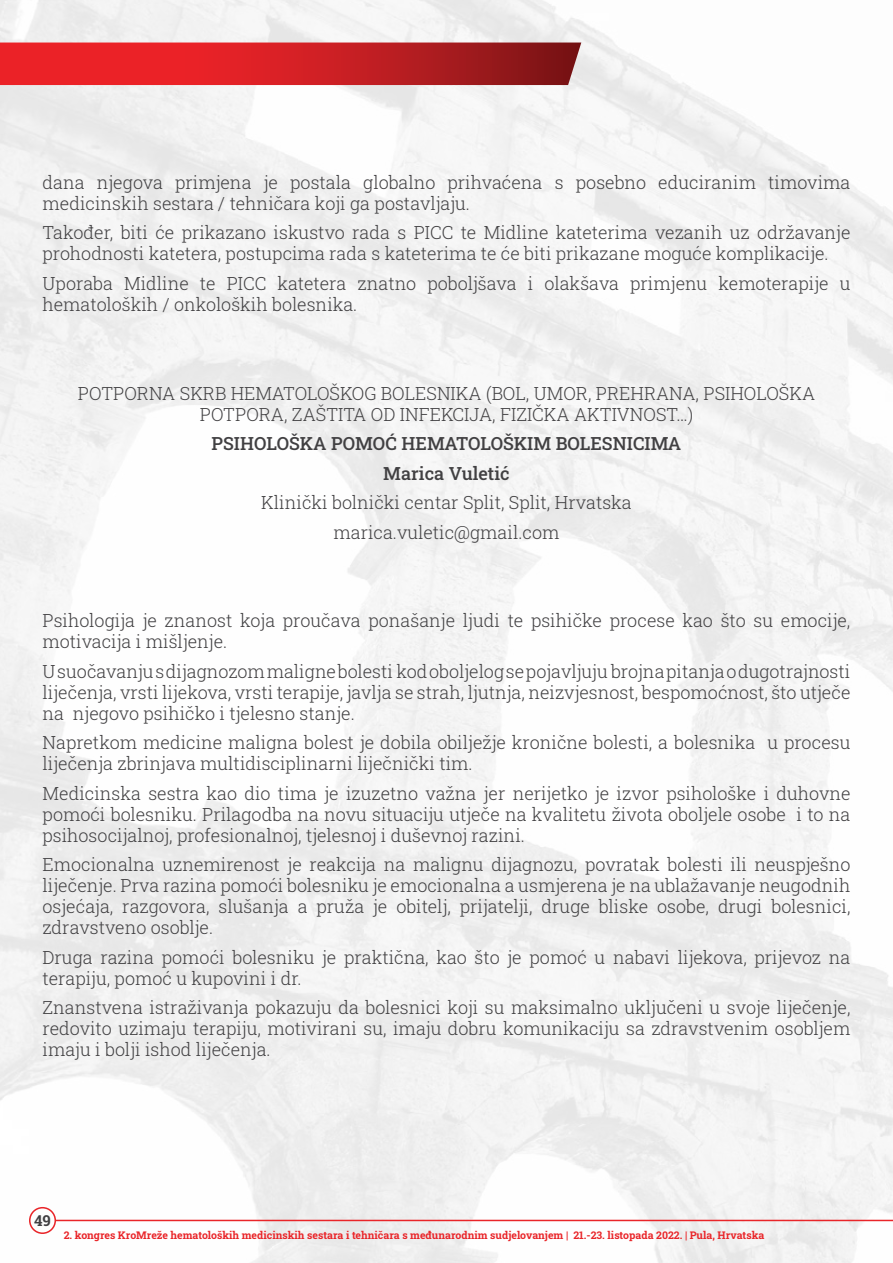
<style>
.page{position:relative;width:893px;height:1263px;background:#fff}
.page>*{position:absolute;margin:0;border:0;box-sizing:border-box;transform-origin:0 0}
.t1{font:300 18px/21px "Roboto Slab";color:#414042}
.t2{font:500 18px/29.5px "Roboto Slab";color:#414042;text-align:center}
.t3{font:700 15px "Roboto Slab";color:#414042}
.t4{font:700 10.5px "Roboto Slab";color:#e92529}
</style>
<div class="page">
<img style="left:0;top:0;width:893px;height:1263px">
<svg style="left:0;top:43px;width:581px;height:42px;background:#c92024"></svg>
<hr style="left:55px;top:1220px;width:838px;height:1px;background:#e92529">
<div style="left:29px;top:1207px;width:27px;height:27px;border:2px solid #e92529;border-radius:50%"></div>
<p class="t1" style="left:43px;top:171px;width:809px">dana njegova primjena je postala globalno prihvaćena s posebno educiranim timovima medicinskih sestara / tehničara koji ga postavljaju.</p>
<p class="t1" style="left:43px;top:222px;width:809px">Također, biti će prikazano iskustvo rada s PICC te Midline kateterima vezanih uz održavanje prohodnosti katetera, postupcima rada s kateterima te će biti prikazane moguće komplikacije.</p>
<p class="t1" style="left:43px;top:272px;width:809px">Uporaba Midline te PICC katetera znatno poboljšava i olakšava primjenu kemoterapije u hematoloških / onkoloških bolesnika.</p>
<p class="t1" style="left:78px;top:382px;width:739px;text-align:center">POTPORNA SKRB HEMATOLOŠKOG BOLESNIKA (BOL, UMOR, PREHRANA, PSIHOLOŠKA<br>POTPORA, ZAŠTITA OD INFEKCIJA, FIZIČKA AKTIVNOST…)</p>
<p class="t2" style="left:212px;top:428px;width:471px">PSIHOLOŠKA POMOĆ HEMATOLOŠKIM BOLESNICIMA<br>Marica Vuletić</p>
<p class="t1" style="left:261px;top:487px;width:372px;line-height:29.5px;text-align:center">Klinički bolnički centar Split, Split, Hrvatska marica.vuletic@gmail.com</p>
<p class="t1" style="left:43px;top:609px;width:809px">Psihologija je znanost koja proučava ponašanje ljudi te psihičke procese kao što su emocije, motivacija i mišljenje.</p>
<p class="t1" style="left:43px;top:660px;width:809px;text-align:justify">U suočavanju s dijagnozom maligne bolesti kod oboljelog se pojavljuju brojna pitanja o dugotrajnosti liječenja, vrsti lijekova, vrsti terapije, javlja se strah, ljutnja, neizvjesnost, bespomoćnost, što utječe na njegovo psihičko i tjelesno stanje.</p>
<p class="t1" style="left:43px;top:732px;width:809px">Napretkom medicine maligna bolest je dobila obilježje kronične bolesti, a bolesnika u procesu liječenja zbrinjava multidisciplinarni liječnički tim.</p>
<p class="t1" style="left:43px;top:782px;width:809px;text-align:justify">Medicinska sestra kao dio tima je izuzetno važna jer nerijetko je izvor psihološke i duhovne pomoći bolesniku. Prilagodba na novu situaciju utječe na kvalitetu života oboljele osobe i to na psihosocijalnoj, profesionalnoj, tjelesnoj i duševnoj razini.</p>
<p class="t1" style="left:43px;top:854px;width:809px;text-align:justify">Emocionalna uznemirenost je reakcija na malignu dijagnozu, povratak bolesti ili neuspješno liječenje. Prva razina pomoći bolesniku je emocionalna a usmjerena je na ublažavanje neugodnih osjećaja, razgovora, slušanja a pruža je obitelj, prijatelji, druge bliske osobe, drugi bolesnici, zdravstveno osoblje.</p>
<p class="t1" style="left:43px;top:946px;width:809px">Druga razina pomoći bolesniku je praktična, kao što je pomoć u nabavi lijekova, prijevoz na terapiju, pomoć u kupovini i dr.</p>
<p class="t1" style="left:43px;top:997px;width:809px;text-align:justify">Znanstvena istraživanja pokazuju da bolesnici koji su maksimalno uključeni u svoje liječenje, redovito uzimaju terapiju, motivirani su, imaju dobru komunikaciju sa zdravstvenim osobljem imaju i bolji ishod liječenja.</p>
<p class="t3" style="left:34px;top:1210px;width:18px">49</p>
<p class="t4" style="left:64px;top:1228px;width:702px">2. kongres KroMreže hematoloških medicinskih sestara i tehničara s međunarodnim sudjelovanjem | 21.-23. listopada 2022. | Pula, Hrvatska</p>
</div>
